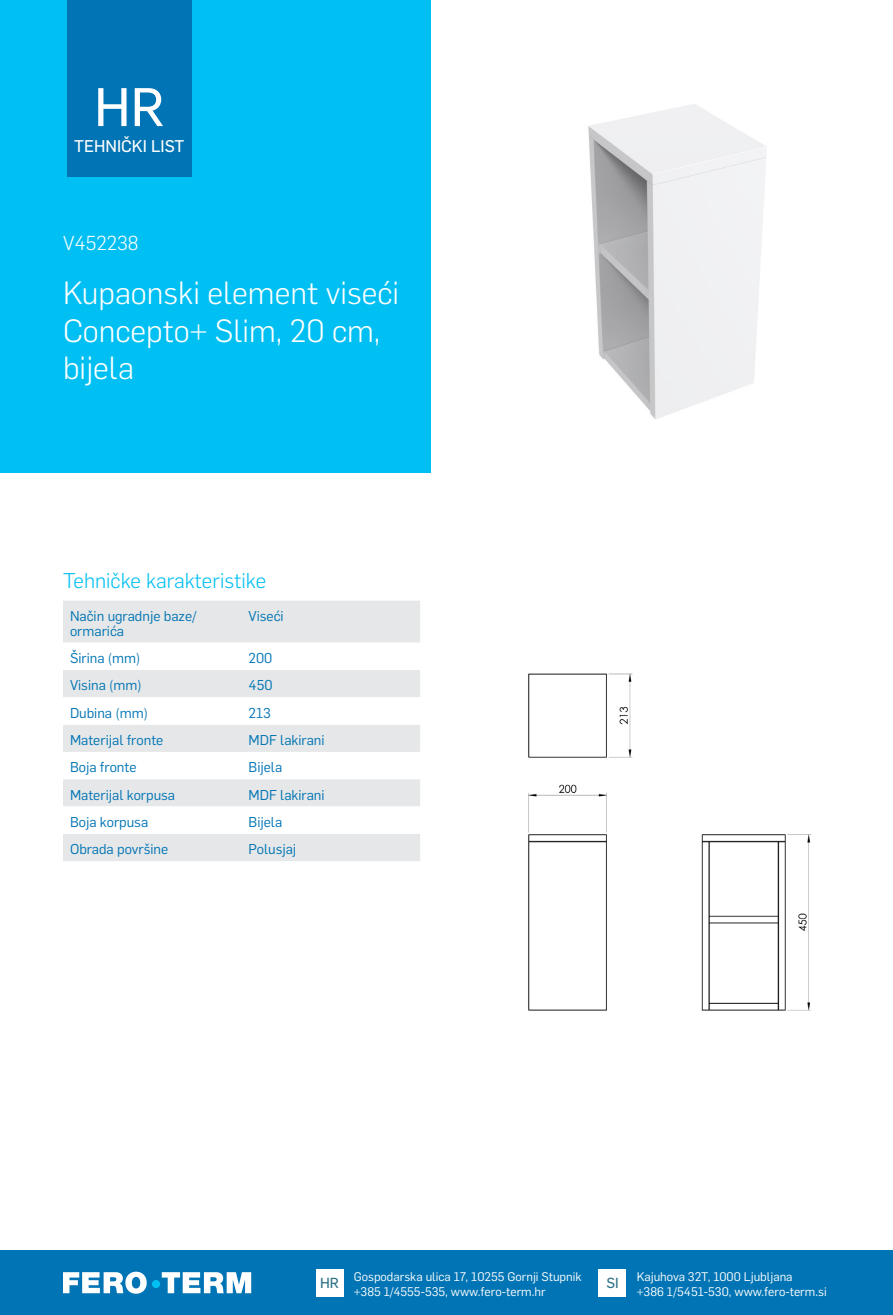
<style>
.page{position:relative;width:893px;height:1315px;background:#fff}
.page>*{position:absolute;margin:0;border:0;box-sizing:border-box;transform-origin:0 0}
.t1{font:53.2px "Flama Basic";color:#fff}
.t2{font:300 31.5px/37.8px "Flama";color:#fff}
.t3{font:300 21px "Flama";color:#00c0f3}
.t4{font:300 19.78px "Flama";color:#fff}
.t5{font:16.62px "Flama Basic";color:#fff}
.t6{font:14.35px "Flama Basic";color:#2c7185}
.t7{font:14px/14.7px "Flama";color:#0074b4}
.t8{font:12.25px/15.8px "Flama";color:#fff}
</style>
<div class="page">
<div style="left:0;top:1250px;width:893px;height:65px;background:#0074b4"></div>
<div style="left:316px;top:1269px;width:27px;height:27px;background:#fff"></div>
<div style="left:599px;top:1269px;width:27px;height:27px;background:#fff"></div>
<svg style="left:63px;top:1271px;width:188px;height:22px"></svg>
<div style="left:152px;top:1280px;width:8px;height:8px;background:#00c0f3;border-radius:50%"></div>
<div style="left:0;top:0;width:430px;height:472px;background:#00c0f3"></div>
<div style="left:67px;top:0;width:124px;height:177px;background:#0074b4"></div>
<div style="left:63px;top:601px;width:357px;height:260px;background:#e6e7e8"></div>
<svg style="left:63px;top:642px;width:357px;height:192px"></svg>
<img style="left:528px;top:673px;width:284px;height:338px">
<img style="left:588px;top:104px;width:179px;height:315px">
<h1 class="t1" style="left:94px;top:70px;width:72px">HR</h1>
<p class="t5" style="left:74px;top:134px;width:112px">TEHNIČKI LIST</p>
<h3 class="t4" style="left:63px;top:229px;width:77px">V452238</h3>
<h2 class="t2" style="left:63px;top:272px;width:337px">Kupaonski element viseći<br>Concepto+ Slim, 20 cm, bijela</h2>
<h3 class="t3" style="left:63px;top:567px;width:205px">Tehničke karakteristike</h3>
<p class="t7" style="left:70px;top:608px;width:128px">Način ugradnje baze/ ormarića</p>
<p class="t7" style="left:249px;top:608px;width:37px">Viseći</p>
<p class="t7" style="left:70px;top:650px;width:72px">Širina (mm)</p>
<p class="t7" style="left:249px;top:650px;width:25px">200</p>
<p class="t7" style="left:70px;top:677px;width:73px">Visina (mm)</p>
<p class="t7" style="left:249px;top:677px;width:25px">450</p>
<p class="t7" style="left:70px;top:704px;width:80px">Dubina (mm)</p>
<p class="t7" style="left:249px;top:704px;width:24px">213</p>
<p class="t7" style="left:70px;top:731px;width:95px">Materijal fronte</p>
<p class="t7" style="left:249px;top:731px;width:77px">MDF lakirani</p>
<p class="t7" style="left:70px;top:759px;width:68px">Boja fronte</p>
<p class="t7" style="left:249px;top:759px;width:35px">Bijela</p>
<p class="t7" style="left:70px;top:786px;width:107px">Materijal korpusa</p>
<p class="t7" style="left:249px;top:786px;width:77px">MDF lakirani</p>
<p class="t7" style="left:70px;top:813px;width:80px">Boja korpusa</p>
<p class="t7" style="left:249px;top:813px;width:35px">Bijela</p>
<p class="t7" style="left:70px;top:841px;width:100px">Obrada površine</p>
<p class="t7" style="left:249px;top:841px;width:49px">Polusjaj</p>
<p class="t6" style="left:320px;top:1272px;width:20px">HR</p>
<p class="t8" style="left:637px;top:1267px;width:191px">Kajuhova 32T, 1000 Ljubljana<br>+386 1/5451-530, www.fero-term.si</p>
<p class="t8" style="left:354px;top:1267px;width:229px">Gospodarska ulica 17, 10255 Gornji Stupnik +385 1/4555-535, www.fero-term.hr</p>
<p class="t6" style="left:606px;top:1272px;width:14px">SI</p>
</div>
